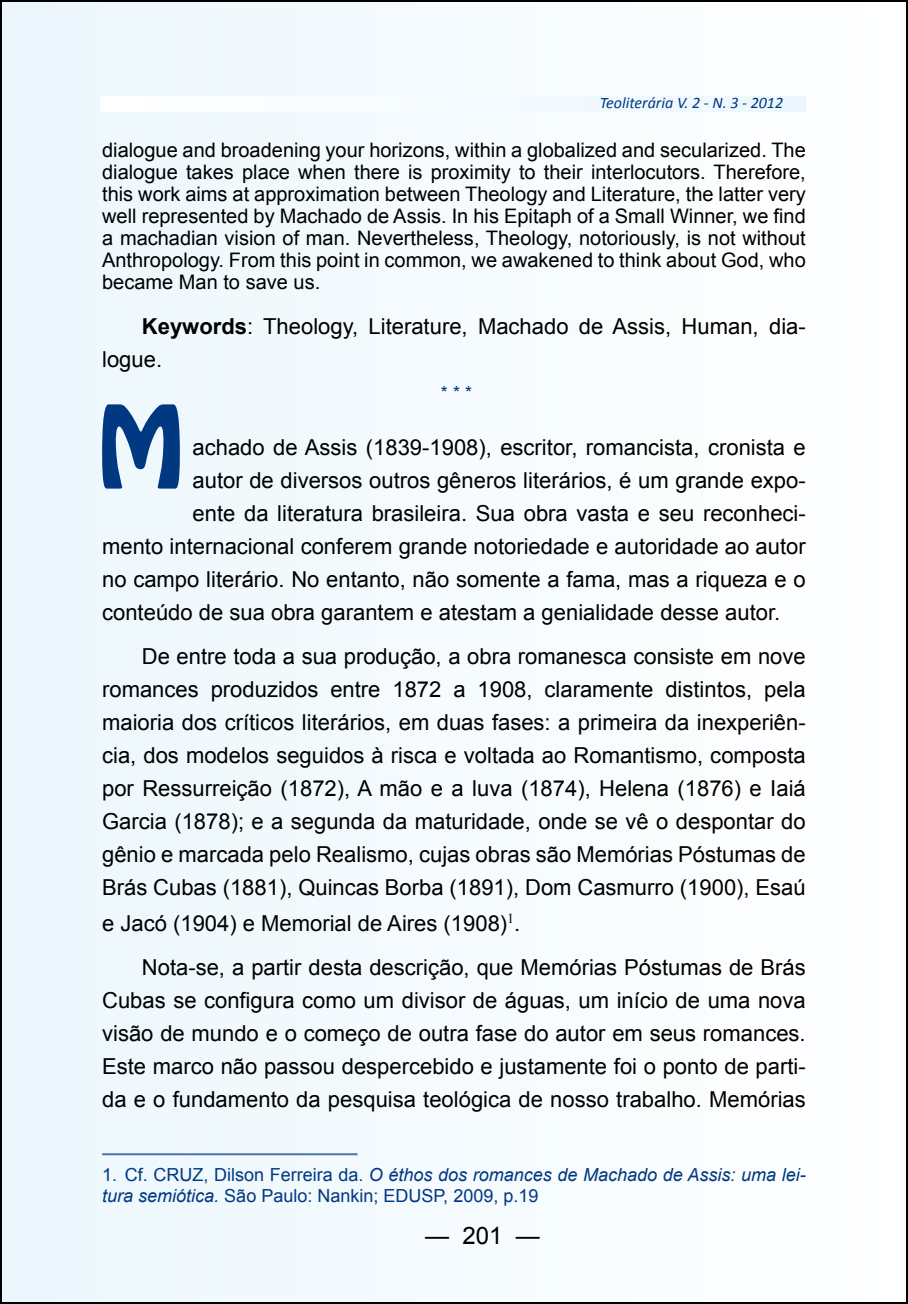
<style>
.page{position:relative;width:908px;height:1304px;background:#fff}
.page>*{position:absolute;margin:0;border:0;box-sizing:border-box;transform-origin:0 0}
.t1{font:101.2px "Hobo Std";color:#003882}
.t2{font:24px "Arial";color:#000}
.t3{font:22px/33px "Arial";color:#000}
.t4{font:20px/22px "Arial";color:#000;text-align:justify}
.t5{font:18px/21px "Arial";color:#003882}
.t6{font:italic 16px "Calibri";color:#003882}
.s1{font-weight:700}
.s2{font-style:italic}
</style>
<div class="page">
<div style="left:1px;top:1px;width:905px;height:1302px;background:#f5fbfe"></div>
<hr style="left:102px;top:1153px;width:255px;height:2px;background:#4d74a8">
<p class="t6" style="left:599px;top:93px;width:185px">Teoliterária V. 2 - N. 3 - 2012</p>
<p class="t4" style="left:102px;top:139px;width:705px">dialogue and broadening your horizons, within a globalized and secularized. The dialogue takes place when there is proximity to their interlocutors. Therefore, this work aims at approximation between Theology and Literature, the latter very well represented by Machado de Assis. In his Epitaph of a Small Winner, we find a machadian vision of man. Nevertheless, Theology, notoriously, is not without Anthropology. From this point in common, we awakened to think about God, who became Man to save us.</p>
<p class="t3" style="left:102px;top:310px;width:704px;text-indent:40px"><span class="s1">Keywords</span>: Theology, Literature, Machado de Assis, Human, dia&shy;logue.</p>
<p class="t5" style="left:441px;top:382px;width:33px">* * *</p>
<h1 class="t1" style="left:97px;top:377px;width:89px">M</h1>
<p class="t3" style="left:192px;top:431px;width:614px">achado de Assis (1839-1908), escritor, romancista, cronista e</p>
<p class="t3" style="left:192px;top:464px;width:614px">autor de diversos outros gêneros literários, é um grande expo-</p>
<p class="t3" style="left:192px;top:497px;width:614px">ente da literatura brasileira. Sua obra vasta e seu reconheci-</p>
<p class="t3" style="left:102px;top:530px;width:704px">mento internacional conferem grande notoriedade e autoridade ao autor</p>
<p class="t3" style="left:102px;top:563px;width:704px">no campo literário. No entanto, não somente a fama, mas a riqueza e o</p>
<p class="t3" style="left:102px;top:596px;width:679px">conteúdo de sua obra garantem e atestam a genialidade desse autor.</p>
<p class="t3" style="left:102px;top:640px;width:704px;text-align:justify;text-indent:40px">De entre toda a sua produção, a obra romanesca consiste em nove romances produzidos entre 1872 a 1908, claramente distintos, pela maioria dos críticos literários, em duas fases: a primeira da inexperiên&shy;cia, dos modelos seguidos à risca e voltada ao Romantismo, composta por Ressurreição (1872), A mão e a luva (1874), Helena (1876) e Iaiá Garcia (1878); e a segunda da maturidade, onde se vê o despontar do gênio e marcada pelo Realismo, cujas obras são Memórias Póstumas de Brás Cubas (1881), Quincas Borba (1891), Dom Casmurro (1900), Esaú</p>
<p class="t3" style="left:142px;top:901px;width:665px;line-height:44.4px;text-indent:-40px">e Jacó (1904) e Memorial de Aires (1908)<sup>1</sup>.<br>Nota-se, a partir desta descrição, que Memórias Póstumas de Brás</p>
<p class="t3" style="left:102px;top:984px;width:704px;text-align:justify">Cubas se configura como um divisor de águas, um início de uma nova visão de mundo e o começo de outra fase do autor em seus romances.<br>Este marco não passou despercebido e justamente foi o ponto de parti&shy;da e o fundamento da pesquisa teológica de nosso trabalho. Memórias</p>
<p class="t5" style="left:102px;top:1164px;width:704px">1. Cf. CRUZ, Dilson Ferreira da. <span class="s2">O éthos dos romances de Machado de Assis: uma lei&shy;tura semiótica.</span> São Paulo: Nankin; EDUSP, 2009, p.19</p>
<p class="t2" style="left:425px;top:1219px;width:116px">— 201 —</p>
</div>
